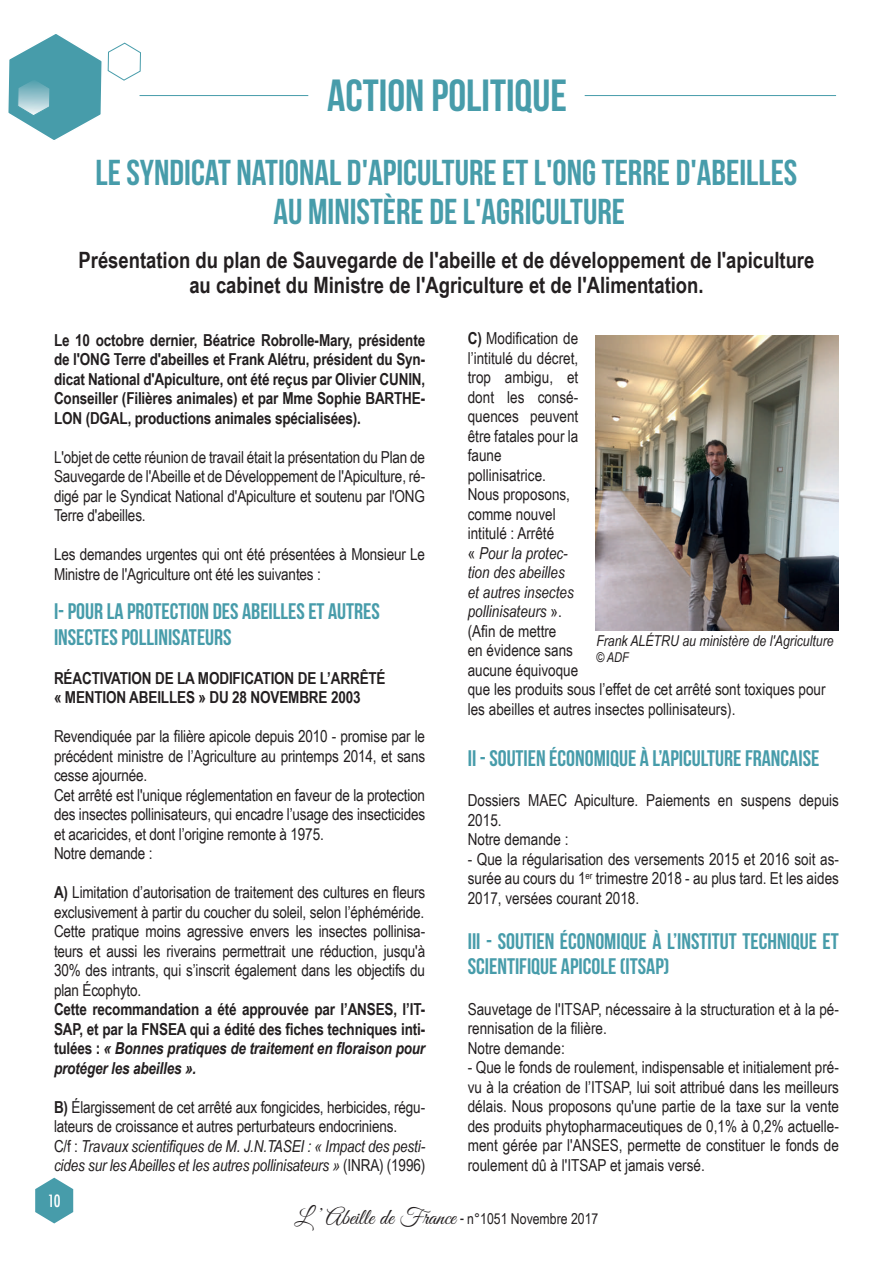
<style>
.page{position:relative;width:893px;height:1263px;background:#fff}
.page>*{position:absolute;margin:0;border:0;box-sizing:border-box;transform-origin:0 0}
.t1{font:45px "Bebas Neue";color:#479caa}
.t2{font:36px/39px "Bebas Neue";color:#479caa;text-align:center}
.t3{font:22.5px/25.5px "Bebas Neue";color:#479caa}
.t4{font:700 22.5px/25.5px "Arial Narrow";color:#231f20;text-align:center}
.t5{font:16.5px/19.5px "Arial Narrow";letter-spacing:-.01em;color:#231f20}
.t6{font:700 16.5px/19.5px "Arial Narrow";letter-spacing:-.01em;color:#231f20;text-align:justify}
.t7{font:500 condensed 16.5px "Futura";color:#fff}
.t8{font:italic 15px "Arial Narrow";color:#231f20}
.t9{font:15px "Arial Narrow";color:#231f20}
.t10{font:italic 13.5px "Arial Narrow";color:#231f20}
.s1{font-weight:700}
.s2{font-style:italic}
.s3{font-family:"Great Vibes";font-size:22.5px}
.s4{font-family:"Futura";font-weight:500;font-stretch:condensed;font-size:18px}
</style>
<div class="page">
<svg style="left:35px;top:1178px;width:38px;height:45px"></svg>
<hr style="left:140px;top:95px;width:168px;height:1px;background:#479caa">
<hr style="left:585px;top:95px;width:251px;height:1px;background:#479caa">
<svg style="left:8px;top:34px;width:134px;height:106px"></svg>
<img style="left:595px;top:336px;width:244px;height:294px">
<h1 class="t1" style="left:327px;top:71px;width:241px">ACTION POLITIQUE</h1>
<h2 class="t2" style="left:96px;top:153px;width:703px">LE SYNDICAT NATIONAL D'APICULTURE ET L'ONG TERRE D'ABEILLES<br>AU MINISTÈRE DE L'AGRICULTURE</h2>
<h3 class="t4" style="left:79px;top:246px;width:737px">Présentation du plan de Sauvegarde de l'abeille et de développement de l'apiculture au cabinet du Ministre de l'Agriculture et de l'Alimentation.</h3>
<p class="t6" style="left:54px;top:329px;width:373px">Le 10 octobre dernier, Béatrice Robrolle-Mary, présidente de l'ONG Terre d'abeilles et Frank Alétru, président du Syn&shy;dicat National d'Apiculture, ont été reçus par Olivier CUNIN, Conseiller (Filières animales) et par Mme Sophie BARTHE-LON (DGAL, productions animales spécialisées).</p>
<p class="t5" style="left:54px;top:447px;width:373px;text-align:justify">L'objet de cette réunion de travail était la présentation du Plan de Sauvegarde de l'Abeille et de Développement de l'Apiculture, ré&shy;digé par le Syndicat National d'Apiculture et soutenu par l'ONG Terre d'abeilles.</p>
<p class="t5" style="left:54px;top:544px;width:373px">Les demandes urgentes qui ont été présentées à Monsieur Le<br>Ministre de l'Agriculture ont été les suivantes :</p>
<h3 class="t3" style="left:54px;top:598px;width:327px">I- POUR LA PROTECTION DES ABEILLES ET AUTRES<br>INSECTES POLLINISATEURS</h3>
<p class="t6" style="left:54px;top:667px;width:333px">RÉACTIVATION DE LA MODIFICATION DE L’ARRÊTÉ « MENTION ABEILLES » DU 28 NOVEMBRE 2003</p>
<p class="t5" style="left:54px;top:726px;width:373px">Revendiquée par la filière apicole depuis 2010 - promise par le précédent ministre de l’Agriculture au printemps 2014, et sans cesse ajournée.<br>Cet arrêté est l'unique réglementation en faveur de la protection des insectes pollinisateurs, qui encadre l’usage des insecticides et acaricides, et dont l’origine remonte à 1975.<br>Notre demande :</p>
<p class="t5" style="left:54px;top:882px;width:373px;text-align:justify"><span class="s1">A)</span> Limitation d’autorisation de traitement des cultures en fleurs exclusivement à partir du coucher du soleil, selon l’éphéméride.<br>Cette pratique moins agressive envers les insectes pollinisa&shy;teurs et aussi les riverains permettrait une réduction, jusqu'à 30% des intrants, qui s’inscrit également dans les objectifs du plan Écophyto.</p>
<p class="t6" style="left:54px;top:999px;width:373px">Cette recommandation a été approuvée par l’ANSES, l’IT-SAP, et par la FNSEA qui a édité des fiches techniques inti&shy;tulées : <span class="s2">« Bonnes pratiques de traitement en floraison pour protéger les abeilles ».</span></p>
<p class="t5" style="left:54px;top:1096px;width:373px"><span class="s1">B)</span> Élargissement de cet arrêté aux fongicides, herbicides, régu&shy;lateurs de croissance et autres perturbateurs endocriniens.<br>C/f : <span class="s2">Travaux scientifiques de M. J.N.TASEI : « Impact des pesti&shy;cides sur les Abeilles et les autres pollinisateurs »</span> (INRA) (1996)</p>
<p class="t5" style="left:468px;top:328px;width:359px"><span class="s1">C)</span> Modification de<br>l’intitulé du décret,<br>trop ambigu, et<br>dont les consé-<br>quences peuvent<br>être fatales pour la<br>faune<br>pollinisatrice.<br>Nous proposons,<br>comme nouvel<br>intitulé : Arrêté<br>« <span class="s2">Pour la protec-<br>tion des abeilles<br>et autres insectes<br>pollinisateurs</span> ».<br>(Afin de mettre<br>en évidence sans<br>aucune équivoque<br>que les produits sous l’effet de cet arrêté sont toxiques pour les abeilles et autres insectes pollinisateurs).</p>
<h3 class="t3" style="left:468px;top:745px;width:353px">II - SOUTIEN ÉCONOMIQUE À L’APICULTURE FRANCAISE</h3>
<p class="t5" style="left:468px;top:790px;width:373px">Dossiers MAEC Apiculture. Paiements en suspens depuis<br>2015.<br>Notre demande :</p>
<p class="t5" style="left:468px;top:848px;width:373px;text-align:justify">- Que la régularisation des versements 2015 et 2016 soit as&shy;surée au cours du 1<sup>er</sup> trimestre 2018 - au plus tard. Et les aides 2017, versées courant 2018.</p>
<h3 class="t3" style="left:468px;top:928px;width:373px">III - SOUTIEN ÉCONOMIQUE À L’INSTITUT TECHNIQUE ET<br>SCIENTIFIQUE APICOLE (ITSAP)</h3>
<p class="t5" style="left:468px;top:998px;width:373px">Sauvetage de l'ITSAP, nécessaire à la structuration et à la pé&shy;rennisation de la filière.<br>Notre demande:</p>
<p class="t5" style="left:468px;top:1057px;width:373px;text-align:justify">- Que le fonds de roulement, indispensable et initialement pré&shy;vu à la création de l’ITSAP, lui soit attribué dans les meilleurs délais. Nous proposons qu'une partie de la taxe sur la vente des produits phytopharmaceutiques de 0,1% à 0,2% actuelle&shy;ment gérée par l'ANSES, permette de constituer le fonds de roulement dû à l'ITSAP et jamais versé.</p>
<p class="t8" style="left:596px;top:630px;width:239px">Frank ALÉTRU au ministère de l'Agriculture</p>
<p class="t10" style="left:596px;top:648px;width:34px">© ADF</p>
<p class="t7" style="left:48px;top:1190px;width:14px">10</p>
<p class="t9" style="left:294px;top:1208px;width:305px"><span class="s3">L ’ Abeille de France</span> <span class="s4">-</span> n°1051 Novembre 2017</p>
</div>
